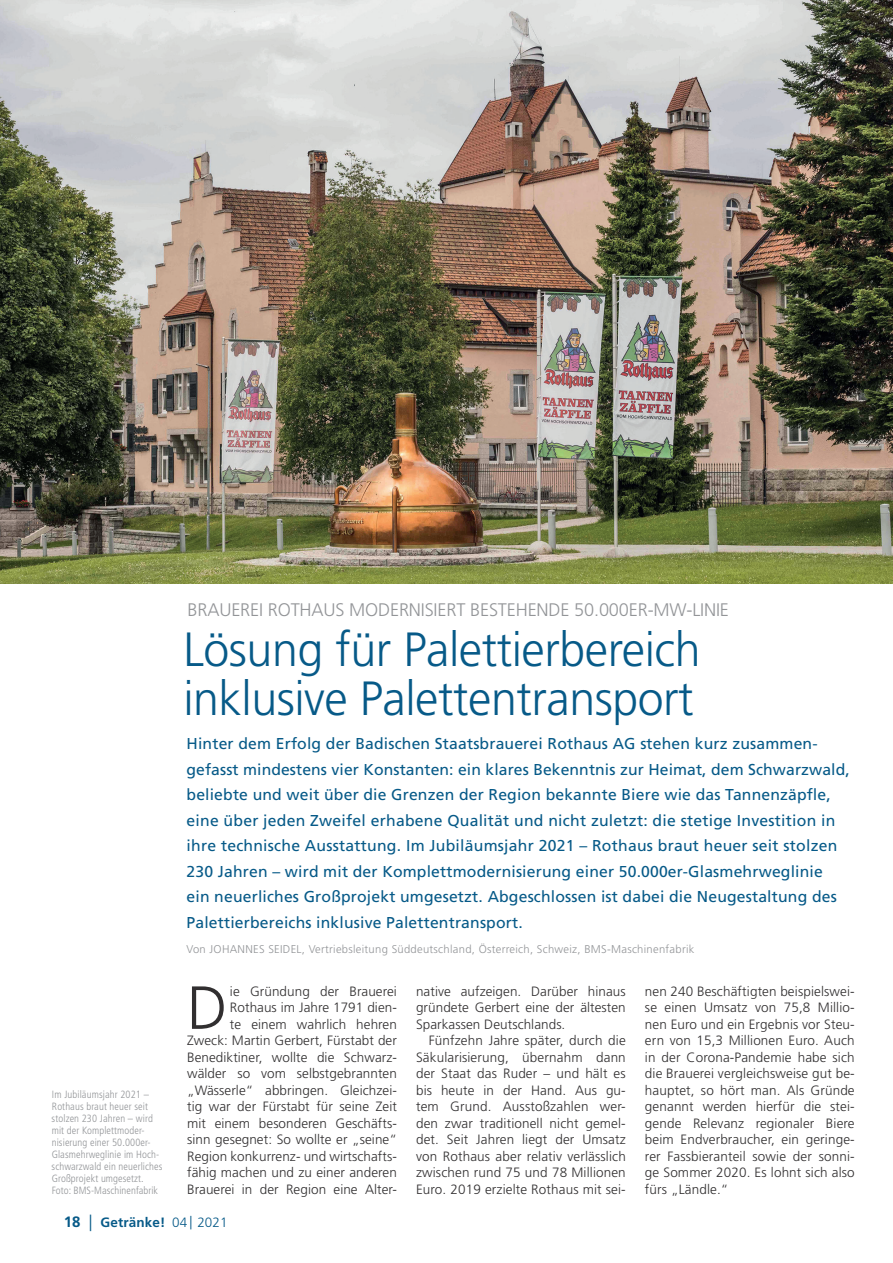
<style>
.page{position:relative;width:893px;height:1263px;background:#fff}
.page>*{position:absolute;margin:0;border:0;box-sizing:border-box;transform-origin:0 0}
.t1{font:300 60.75px "Frutiger LT Std";color:#312f30}
.t2{font:300 48px/49.5px "Frutiger LT Std";letter-spacing:-.01em;color:#075a88}
.t3{font:300 18.15px "Frutiger LT Std";letter-spacing:-.01em;color:#939598}
.t4{font:15.75px/25.5px "Frutiger LT Std";letter-spacing:.01em;color:#075a88}
.t5{font:300 13.5px/16.5px "Frutiger LT Std";letter-spacing:.005em;color:#312f30;text-align:justify}
.t6{font:700 13.5px "Frutiger LT Std";letter-spacing:.01em;color:#075a88}
.t7{font:300 11.25px "Frutiger LT Std";letter-spacing:.025em;color:#939598}
.t8{font:300 condensed 10.5px/12px "Frutiger LT Std";letter-spacing:.01em;color:#939598}
.s1{font-size:15px}
.s2{font-weight:300;font-size:16.5px}
.s3{font-weight:300}
</style>
<div class="page">
<img style="left:0;top:0;width:892px;height:583px">
<p class="t8" style="left:52px;top:1088px;width:112px">Im Jubiläumsjahr 2021 –<br>Rothaus braut heuer seit stolzen 230 Jahren – wird mit der Komplettmoder&shy;nisierung einer 50.000er-<br>Glasmehrweglinie im Hoch&shy;schwarzwald ein neuerliches<br>Großprojekt umgesetzt.<br>Foto: BMS-Maschinenfabrik</p>
<h3 class="t3" style="left:188px;top:600px;width:543px">BRAUEREI ROTHAUS MODERNISIERT BESTEHENDE 50.000ER-MW-LINIE</h3>
<h2 class="t2" style="left:183px;top:625px;width:519px">Lösung für Palettierbereich inklusive Palettentransport</h2>
<p class="t4" style="left:187px;top:731px;width:665px">Hinter dem Erfolg der Badischen Staatsbrauerei Rothaus AG stehen kurz zusammen&shy;gefasst mindestens vier Konstanten: ein klares Bekenntnis zur Heimat, dem Schwarzwald, beliebte und weit über die Grenzen der Region bekannte Biere wie das Tannenzäpfle, eine über jeden Zweifel erhabene Qualität und nicht zuletzt: die stetige Investition in ihre technische Ausstattung. Im Jubiläumsjahr 2021 – Rothaus braut heuer seit stolzen 230 Jahren – wird mit der Komplettmodernisierung einer 50.000er-Glasmehrweglinie ein neuerliches Großprojekt umgesetzt. Abgeschlossen ist dabei die Neugestaltung des Palettierbereichs inklusive Palettentransport.</p>
<p class="t7" style="left:187px;top:943px;width:509px">Von JOHANNES SEIDEL, Vertriebsleitung Süddeutschland, Österreich, Schweiz, BMS-Maschinenfabrik</p>
<h1 class="t1" style="left:187px;top:973px;width:42px">D</h1>
<p class="t5" style="left:645px;top:983px;width:211px">nen 240 Beschäftigten beispielswei&shy;se einen Umsatz von 75,8 Millio&shy;nen Euro und ein Ergebnis vor Steu&shy;ern von 15,3 Millionen Euro. Auch in der Corona-Pandemie habe sich die Brauerei vergleichsweise gut be&shy;hauptet, so hört man. Als Gründe genannt werden hierfür die stei&shy;gende Relevanz regionaler Biere beim Endverbraucher, ein geringe&shy;rer Fassbieranteil sowie der sonni&shy;ge Sommer 2020. Es lohnt sich also fürs „Ländle.“</p>
<p class="t5" style="left:187px;top:983px;width:211px;text-align:right">ie Gründung der Brauerei<br>Rothaus im Jahre 1791 dien-<br>te einem wahrlich hehren<br>Zweck: Martin Gerbert, Fürstabt der<br>Benediktiner, wollte die Schwarz&shy;wälder so vom selbstgebrannten „Wässerle“ abbringen. Gleichzei&shy;tig war der Fürstabt für seine Zeit mit einem besonderen Geschäfts&shy;sinn gesegnet: So wollte er „seine“<br>Region konkurrenz- und wirtschafts&shy;fähig machen und zu einer anderen<br>Brauerei in der Region eine Alter-</p>
<p class="t5" style="left:416px;top:983px;width:211px">native aufzeigen. Darüber hinaus gründete Gerbert eine der ältesten Sparkassen Deutschlands.</p>
<p class="t5" style="left:416px;top:1032px;width:211px;text-indent:13px">Fünfzehn Jahre später, durch die Säkularisierung, übernahm dann der Staat das Ruder – und hält es bis heute in der Hand. Aus gu&shy;tem Grund. Ausstoßzahlen wer&shy;den zwar traditionell nicht gemel&shy;det. Seit Jahren liegt der Umsatz von Rothaus aber relativ verlässlich zwischen rund 75 und 78 Millionen Euro. 2019 erzielte Rothaus mit sei-</p>
<p class="t6" style="left:64px;top:1214px;width:165px"><span class="s1">18</span> <span class="s2">|</span> Getränke! <span class="s3">04 | 2021</span></p>
</div>
